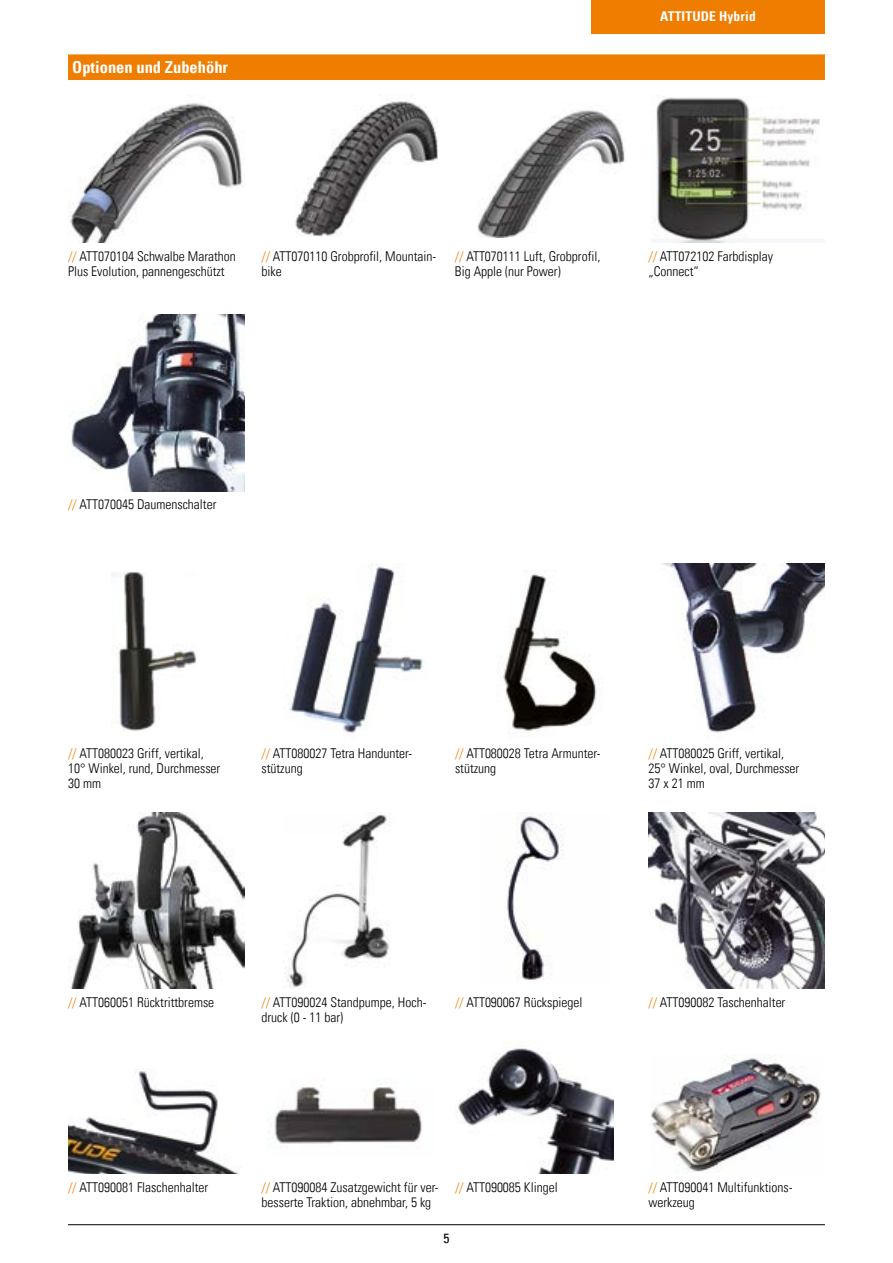
<style>
.page{position:relative;width:893px;height:1263px;background:#fff}
.page>*{position:absolute;margin:0;border:0;box-sizing:border-box;transform-origin:0 0}
.t1{font:16.5px "Univers Com 67 Bold Cond";color:#fff}
.t2{font:13.5px/15px "Univers Com 47 Light Cond";color:#000}
.t3{font:13.5px "Univers Com 67 Bold Cond";letter-spacing:.01em;color:#fff}
.t4{font:condensed 13.5px "Univers Com 57";color:#000}
.s1{color:#ef7d00}
</style>
<div class="page">
<img style="left:656px;top:97px;width:164px;height:145px">
<img style="left:661px;top:563px;width:164px;height:170px">
<img style="left:289px;top:563px;width:135px;height:170px">
<img style="left:503px;top:571px;width:96px;height:162px">
<img style="left:112px;top:572px;width:85px;height:159px">
<img style="left:71px;top:315px;width:173px;height:176px">
<div style="left:66px;top:53px;width:761px;height:29px;background:#ef7d00"></div>
<hr style="left:65px;top:51px;width:763px;height:3px;background:#fff">
<hr style="left:65px;top:54px;width:3px;height:26px;background:#fff">
<hr style="left:825px;top:54px;width:3px;height:26px;background:#fff">
<hr style="left:65px;top:80px;width:763px;height:3px;background:#fff">
<img style="left:68px;top:1071px;width:171px;height:103px">
<img style="left:68px;top:103px;width:176px;height:139px">
<img style="left:295px;top:101px;width:143px;height:136px">
<img style="left:478px;top:110px;width:147px;height:127px">
<img style="left:651px;top:1054px;width:170px;height:118px">
<img style="left:274px;top:1086px;width:148px;height:58px">
<img style="left:457px;top:1048px;width:157px;height:126px">
<img style="left:648px;top:812px;width:177px;height:177px">
<img style="left:70px;top:812px;width:174px;height:177px">
<img style="left:506px;top:812px;width:57px;height:168px">
<img style="left:284px;top:814px;width:106px;height:175px">
<div style="left:591px;top:0;width:234px;height:34px;background:#ef7d00"></div>
<hr style="left:68px;top:1224px;width:757px;height:1px;background:#000">
<p class="t1" style="left:72px;top:57px;width:157px">Optionen und Zubehöhr</p>
<p class="t3" style="left:660px;top:8px;width:97px">ATTITUDE Hybrid</p>
<p class="t2" style="left:68px;top:248px;width:169px"><span class="s1">//</span> ATT070104 Schwalbe Marathon<br>Plus Evolution, pannengeschützt</p>
<p class="t2" style="left:455px;top:248px;width:147px"><span class="s1">//</span> ATT070111 Luft, Grobprofil,<br>Big Apple (nur Power)</p>
<p class="t2" style="left:261px;top:248px;width:176px"><span class="s1">//</span> ATT070110 Grobprofil, Mountain&shy;bike</p>
<p class="t2" style="left:648px;top:248px;width:126px"><span class="s1">//</span> ATT072102 Farbdisplay „Connect“</p>
<p class="t2" style="left:68px;top:497px;width:150px"><span class="s1">//</span> ATT070045 Daumenschalter</p>
<p class="t2" style="left:68px;top:746px;width:154px"><span class="s1">//</span> ATT080023 Griff, vertikal,<br>10° Winkel, rund, Durchmesser<br>30 mm</p>
<p class="t2" style="left:262px;top:746px;width:152px"><span class="s1">//</span> ATT080027 Tetra Handunter&shy;stützung</p>
<p class="t2" style="left:455px;top:746px;width:147px"><span class="s1">//</span> ATT080028 Tetra Armunter&shy;stützung</p>
<p class="t2" style="left:648px;top:746px;width:152px"><span class="s1">//</span> ATT080025 Griff, vertikal,<br>25° Winkel, oval, Durchmesser<br>37 x 21 mm</p>
<p class="t2" style="left:68px;top:995px;width:148px"><span class="s1">//</span> ATT060051 Rücktrittbremse</p>
<p class="t2" style="left:261px;top:995px;width:166px"><span class="s1">//</span> ATT090024 Standpumpe, Hoch-</p>
<p class="t2" style="left:455px;top:995px;width:129px"><span class="s1">//</span> ATT090067 Rückspiegel</p>
<p class="t2" style="left:648px;top:995px;width:138px"><span class="s1">//</span> ATT090082 Taschenhalter</p>
<p class="t2" style="left:261px;top:1010px;width:83px">druck (0 - 11 bar)</p>
<p class="t2" style="left:68px;top:1180px;width:142px"><span class="s1">//</span> ATT090081 Flaschenhalter</p>
<p class="t2" style="left:262px;top:1180px;width:179px"><span class="s1">//</span> ATT090084 Zusatzgewicht für ver&shy;besserte Traktion, abnehmbar, 5 kg</p>
<p class="t2" style="left:455px;top:1180px;width:104px"><span class="s1">//</span> ATT090085 Klingel</p>
<p class="t4" style="left:443px;top:1229px;width:7px">5</p>
<p class="t2" style="left:648px;top:1180px;width:144px"><span class="s1">//</span> ATT090041 Multifunktions&shy;werkzeug</p>
</div>
